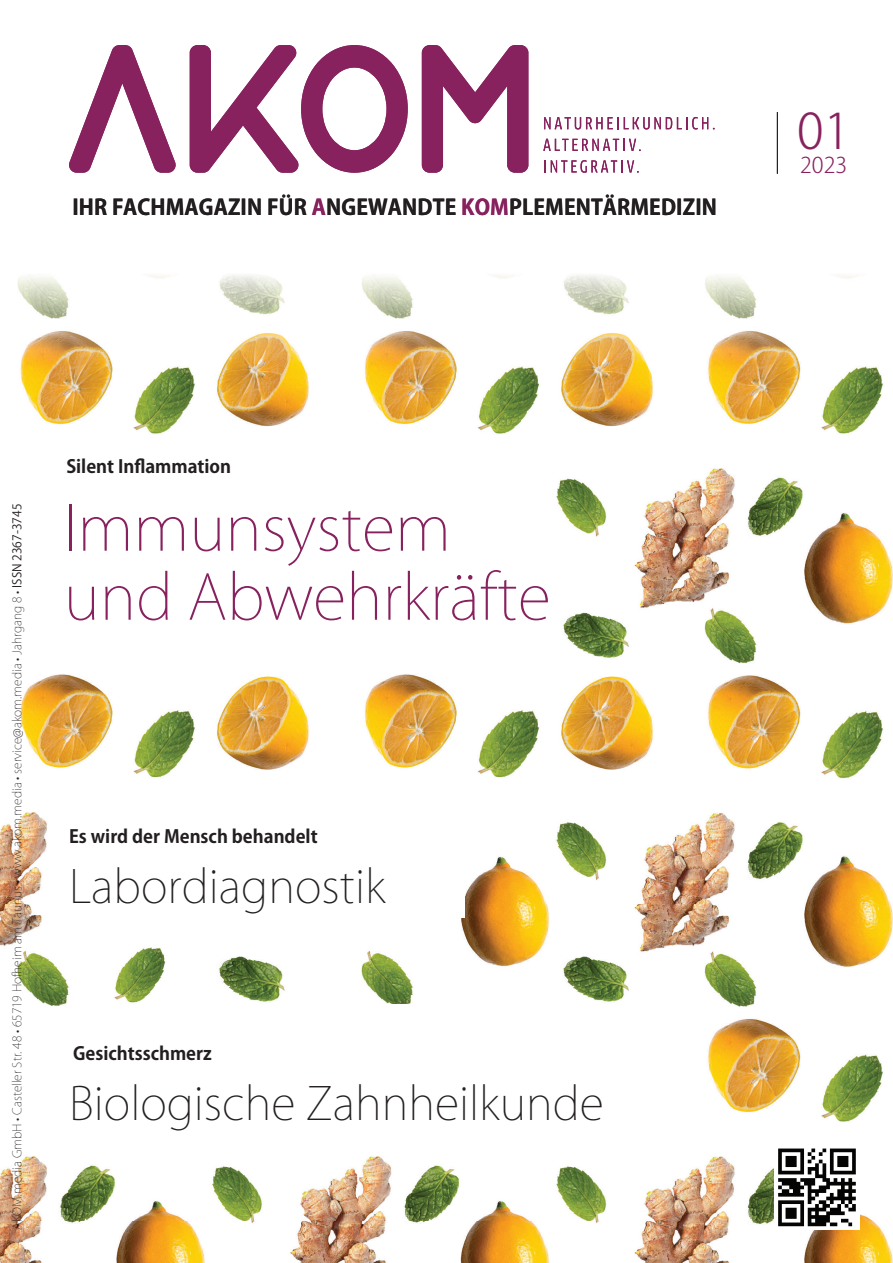
<style>
.page{position:relative;width:893px;height:1263px;background:#fff}
.page>*{position:absolute;margin:0;border:0;box-sizing:border-box;transform-origin:0 0}
.t1{font:200 61.5px/69px "Koz Go Pr 6 N";color:#88225f}
.t2{font:300 48.6px "Koz Go Pr 6 N";color:#88225f}
.t3{font:200 45px "Koz Go Pr 6 N";color:#231f20}
.t4{font:300 21.6px "Koz Go Pr 6 N";color:#88225f}
.t5{font:700 21.3px "Koz Go Pr 6 N";letter-spacing:.01em;color:#231f20}
.t6{font:700 18px "Koz Go Pr 6 N";color:#231f20}
.t7{font:200 12px "Koz Go Pr 6 N";color:#231f20}
.s1{color:#88225f}
.s2{font-weight:400}
</style>
<div class="page">
<img style="left:0;top:275px;width:893px;height:987px">
<div style="left:0;top:1012px;width:469px;height:109px;background:#fff"></div>
<svg style="left:0;top:440px;width:613px;height:224px"></svg>
<div style="left:774px;top:1144px;width:85px;height:85px;background:#fff"></div>
<svg style="left:778px;top:1148px;width:78px;height:78px"></svg>
<hr style="left:777px;top:112px;width:1px;height:62px;background:#231f20">
<svg style="left:69px;top:45px;width:107px;height:128px"></svg>
<svg style="left:190px;top:45px;width:218px;height:128px"></svg>
<svg style="left:422px;top:45px;width:106px;height:128px"></svg>
<svg style="left:544px;top:117px;width:170px;height:12px"></svg>
<svg style="left:543px;top:139px;width:98px;height:12px"></svg>
<svg style="left:544px;top:160px;width:1px;height:12px"></svg>
<svg style="left:551px;top:160px;width:88px;height:13px"></svg>
<div style="left:55px;top:784px;width:396px;height:165px;background:#fff"></div>
<div style="left:69px;top:813px;width:396px;height:104px;background:#fff"></div>
<div style="left:69px;top:1003px;width:610px;height:134px;background:#fff"></div>
<div style="left:118px;top:917px;width:94px;height:53px;background:#fff"></div>
<div style="left:293px;top:917px;width:43px;height:53px;background:#fff"></div>
<img style="left:112px;top:947px;width:60px;height:56px">
<h3 class="t5" style="left:72px;top:195px;width:646px">IHR FACHMAGAZIN FÜR <span class="s1">A</span>NGEWANDTE <span class="s1">KOM</span>PLEMENTÄRMEDIZIN</h3>
<h2 class="t2" style="left:797px;top:104px;width:54px">01</h2>
<h3 class="t4" style="left:800px;top:153px;width:49px">2023</h3>
<p class="t7" style="left:10px;top:1229px;width:727px;rotate:-90deg">AKOM.media GmbH • Casteller Str. 48 • 65719 Hofheim am Taunus • www.akom.media • service@akom.media • Jahrgang 8 • <span class="s2">ISSN 2367-3745</span></p>
<h3 class="t6" style="left:66px;top:456px;width:166px">Silent Inflammation</h3>
<h1 class="t1" style="left:64px;top:495px;width:489px">Immunsystem und Abwehrkräfte</h1>
<h3 class="t6" style="left:69px;top:826px;width:250px">Es wird der Mensch behandelt</h3>
<h3 class="t3" style="left:69px;top:860px;width:318px">Labordiagnostik</h3>
<h3 class="t6" style="left:73px;top:1043px;width:140px">Gesichtsschmerz</h3>
<h3 class="t3" style="left:69px;top:1077px;width:536px">Biologische Zahnheilkunde</h3>
</div>
